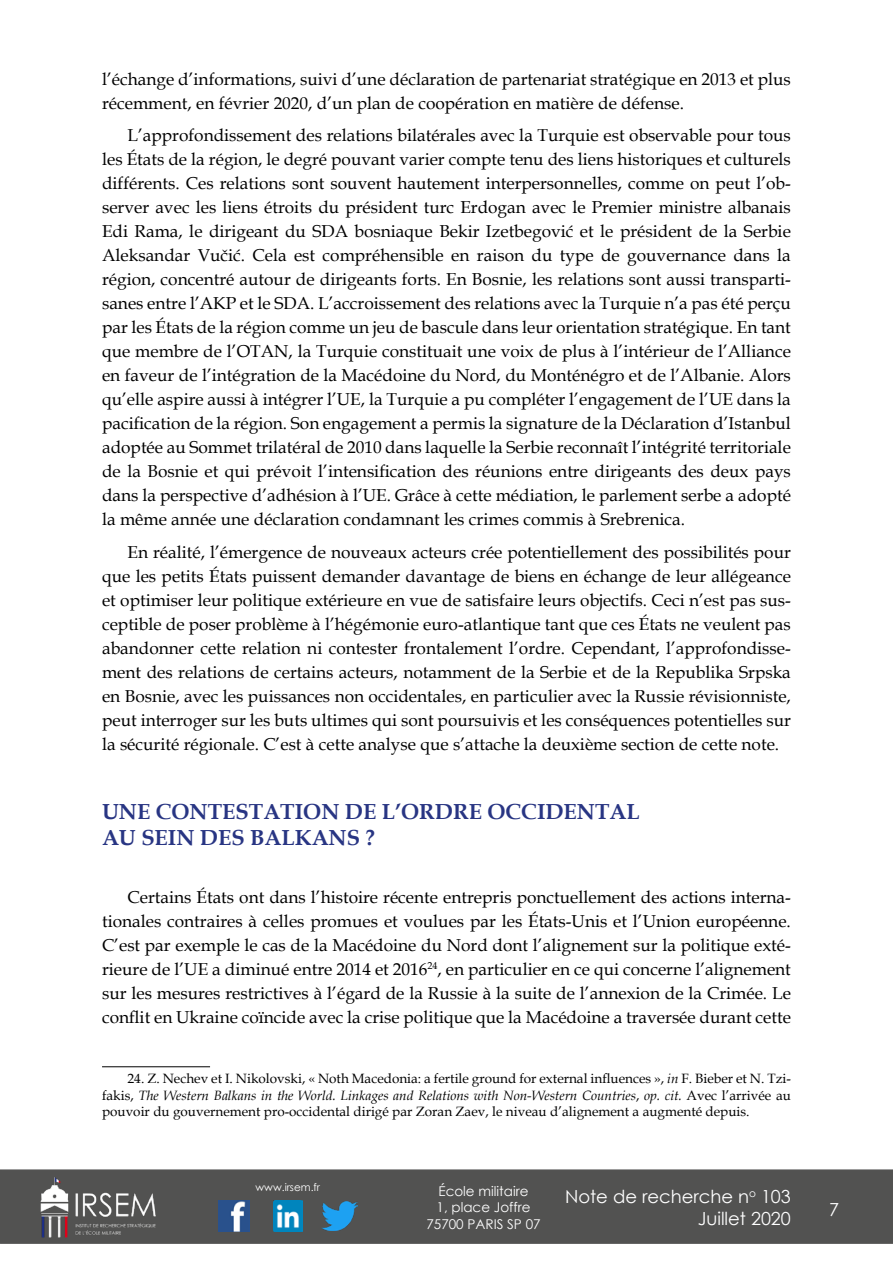
<style>
.page{position:relative;width:893px;height:1263px;background:#fff}
.page>*{position:absolute;margin:0;border:0;box-sizing:border-box;transform-origin:0 0}
.t1{font:700 21.75px/26.1px "Book Antiqua";color:#283583}
.t2{font:18px/21.6px "Century Gothic";color:#fff;text-align:right}
.t3{font:17.25px/24px "Book Antiqua";color:#000;text-align:justify}
.t4{font:13.5px/16.5px "Book Antiqua";color:#000;text-align:justify}
.t5{font:13.5px/16.2px "Century Gothic";color:#fff;text-align:center}
.t6{font:10.5px "Century Gothic";color:#fff}
.s1{font-style:italic}
</style>
<div class="page">
<div style="left:0;top:1169px;width:893px;height:75px;background:#525251"></div>
<img style="left:39px;top:1169px;width:117px;height:75px">
<img style="left:322px;top:1201px;width:36px;height:30px">
<img style="left:218px;top:1200px;width:31px;height:32px">
<img style="left:274px;top:1200px;width:28px;height:32px">
<hr style="left:102px;top:1066px;width:108px;height:1px;background:#000">
<p class="t3" style="left:102px;top:67px;width:690px">l’échange d’informations, suivi d’une déclaration de partenariat stratégique en 2013 et plus récemment, en février 2020, d’un plan de coopération en matière de défense.</p>
<p class="t3" style="left:102px;top:123px;width:690px;text-indent:26px">L’approfondissement des relations bilatérales avec la Turquie est observable pour tous les États de la région, le degré pouvant varier compte tenu des liens historiques et culturels différents. Ces relations sont souvent hautement interpersonnelles, comme on peut l’ob&shy;server avec les liens étroits du président turc Erdogan avec le Premier ministre albanais Edi Rama, le dirigeant du SDA bosniaque Bekir Izetbegović et le président de la Serbie Aleksandar Vučić. Cela est compréhensible en raison du type de gouvernance dans la région, concentré autour de dirigeants forts. En Bosnie, les relations sont aussi transparti&shy;sanes entre l’AKP et le SDA. L’accroissement des relations avec la Turquie n’a pas été perçu par les États de la région comme un jeu de bascule dans leur orientation stratégique. En tant que membre de l’OTAN, la Turquie constituait une voix de plus à l’intérieur de l’Alliance en faveur de l’intégration de la Macédoine du Nord, du Monténégro et de l’Albanie. Alors qu’elle aspire aussi à intégrer l’UE, la Turquie a pu compléter l’engagement de l’UE dans la pacification de la région. Son engagement a permis la signature de la Déclaration d’Istanbul adoptée au Sommet trilatéral de 2010 dans laquelle la Serbie reconnaît l’intégrité territoriale de la Bosnie et qui prévoit l’intensification des réunions entre dirigeants des deux pays dans la perspective d’adhésion à l’UE. Grâce à cette médiation, le parlement serbe a adopté la même année une déclaration condamnant les crimes commis à Srebrenica.</p>
<p class="t3" style="left:102px;top:539px;width:690px;text-indent:26px">En réalité, l’émergence de nouveaux acteurs crée potentiellement des possibilités pour que les petits États puissent demander davantage de biens en échange de leur allégeance et optimiser leur politique extérieure en vue de satisfaire leurs objectifs. Ceci n’est pas sus&shy;ceptible de poser problème à l’hégémonie euro-atlantique tant que ces États ne veulent pas abandonner cette relation ni contester frontalement l’ordre. Cependant, l’approfondisse&shy;ment des relations de certains acteurs, notamment de la Serbie et de la Republika Srpska en Bosnie, avec les puissances non occidentales, en particulier avec la Russie révisionniste, peut interroger sur les buts ultimes qui sont poursuivis et les conséquences potentielles sur la sécurité régionale. C’est à cette analyse que s’attache la deuxième section de cette note.</p>
<p class="t1" style="left:102px;top:798px;width:539px">UNE CONTESTATION DE L’ORDRE OCCIDENTAL<br>AU SEIN DES BALKANS ?</p>
<p class="t3" style="left:102px;top:884px;width:690px;text-indent:26px">Certains États ont dans l’histoire récente entrepris ponctuellement des actions interna&shy;tionales contraires à celles promues et voulues par les États-Unis et l’Union européenne.<br>C’est par exemple le cas de la Macédoine du Nord dont l’alignement sur la politique exté&shy;rieure de l’UE a diminué entre 2014 et 2016<sup>24</sup>, en particulier en ce qui concerne l’alignement sur les mesures restrictives à l’égard de la Russie à la suite de l’annexion de la Crimée. Le conflit en Ukraine coïncide avec la crise politique que la Macédoine a traversée durant cette</p>
<p class="t4" style="left:102px;top:1070px;width:690px;text-indent:25px">24. Z. Nechev et I. Nikolovski, « Noth Macedonia: a fertile ground for external influences », <span class="s1">in</span> F. Bieber et N. Tzi&shy;fakis, <span class="s1">The Western Balkans in the World. Linkages and Relations with Non-Western Countries</span>, <span class="s1">op. cit.</span> Avec l’arrivée au pouvoir du gouvernement pro-occidental dirigé par Zoran Zaev, le niveau d’alignement a augmenté depuis.</p>
<p class="t6" style="left:256px;top:1179px;width:66px">www.irsem.fr</p>
<p class="t5" style="left:426px;top:1183px;width:116px">École militaire<br>1, place Joffre<br>75700 PARIS SP 07</p>
<p class="t2" style="left:565px;top:1185px;width:227px">Note de recherche n<sup>o</sup> 103<br>Juillet 2020</p>
<p class="t2" style="left:829px;top:1198px;width:11px">7</p>
</div>
